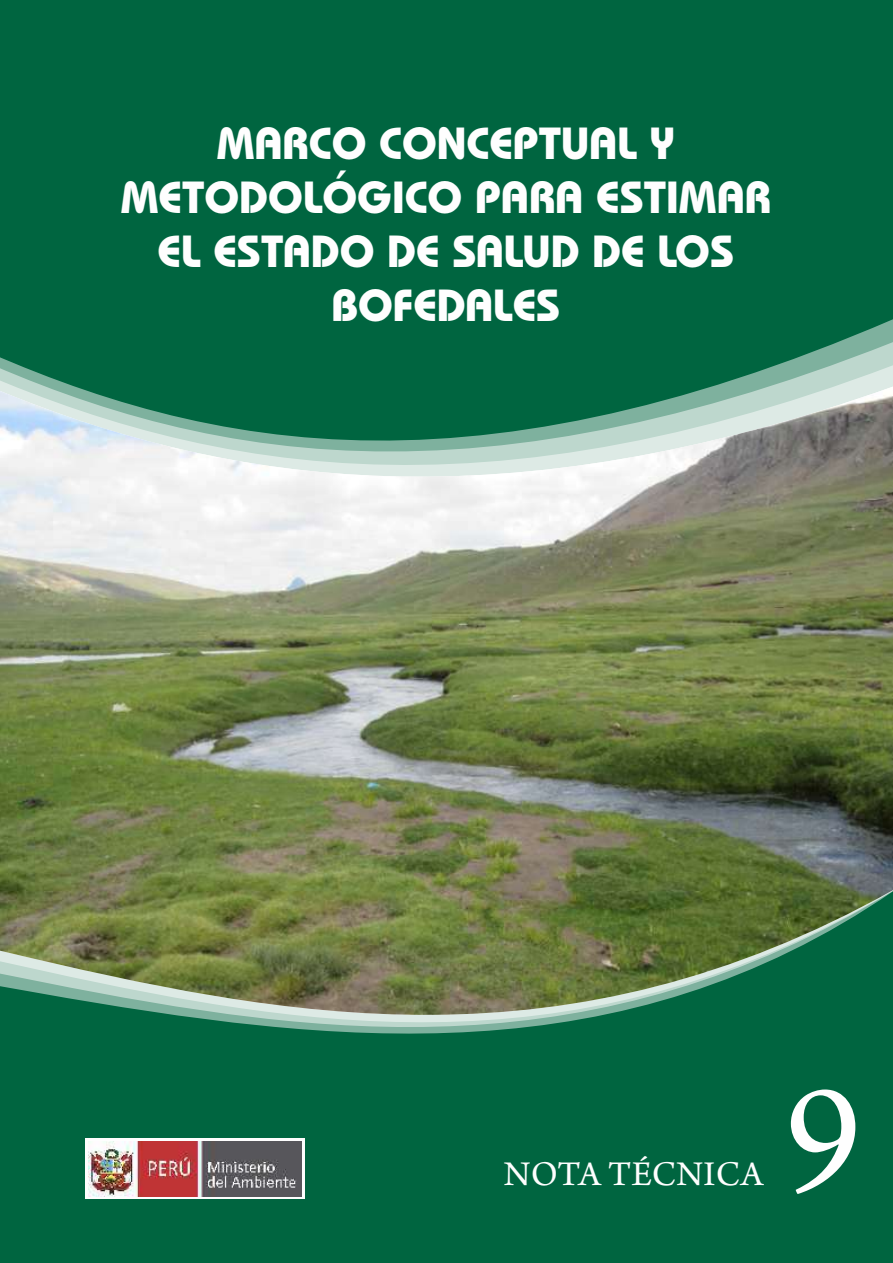
<style>
.page{position:relative;width:893px;height:1263px;background:#fff}
.page>*{position:absolute;margin:0;border:0;box-sizing:border-box;transform-origin:0 0}
.t1{font:158.1px "Arno Pro";color:#fefefe}
.t2{font:700 45px/53.8px "Bauhaus IT Cby BT";color:#fefefe;text-align:center}
.t3{font:36.45px "Arno Pro";letter-spacing:.01em;color:#fefefe}
</style>
<div class="page">
<div style="left:0;top:3px;width:893px;height:1248px;background:#006540"></div>
<svg style="left:0;top:1015px;width:893px;height:58px;background:#106f4c"></svg>
<img style="left:0;top:387px;width:893px;height:628px">
<svg style="left:85px;top:1138px;width:220px;height:61px"></svg>
<img style="left:89px;top:1141px;width:212px;height:55px">
<p class="t2" style="left:121px;top:121px;width:652px">MARCO CONCEPTUAL Y<br>METODOLÓGICO PARA ESTIMAR<br>EL ESTADO DE SALUD DE LOS<br>BOFEDALES</p>
<p class="t3" style="left:504px;top:1160px;width:261px">NOTA TÉCNICA</p>
<h1 class="t1" style="left:786px;top:1078px;width:77px">9</h1>
</div>
